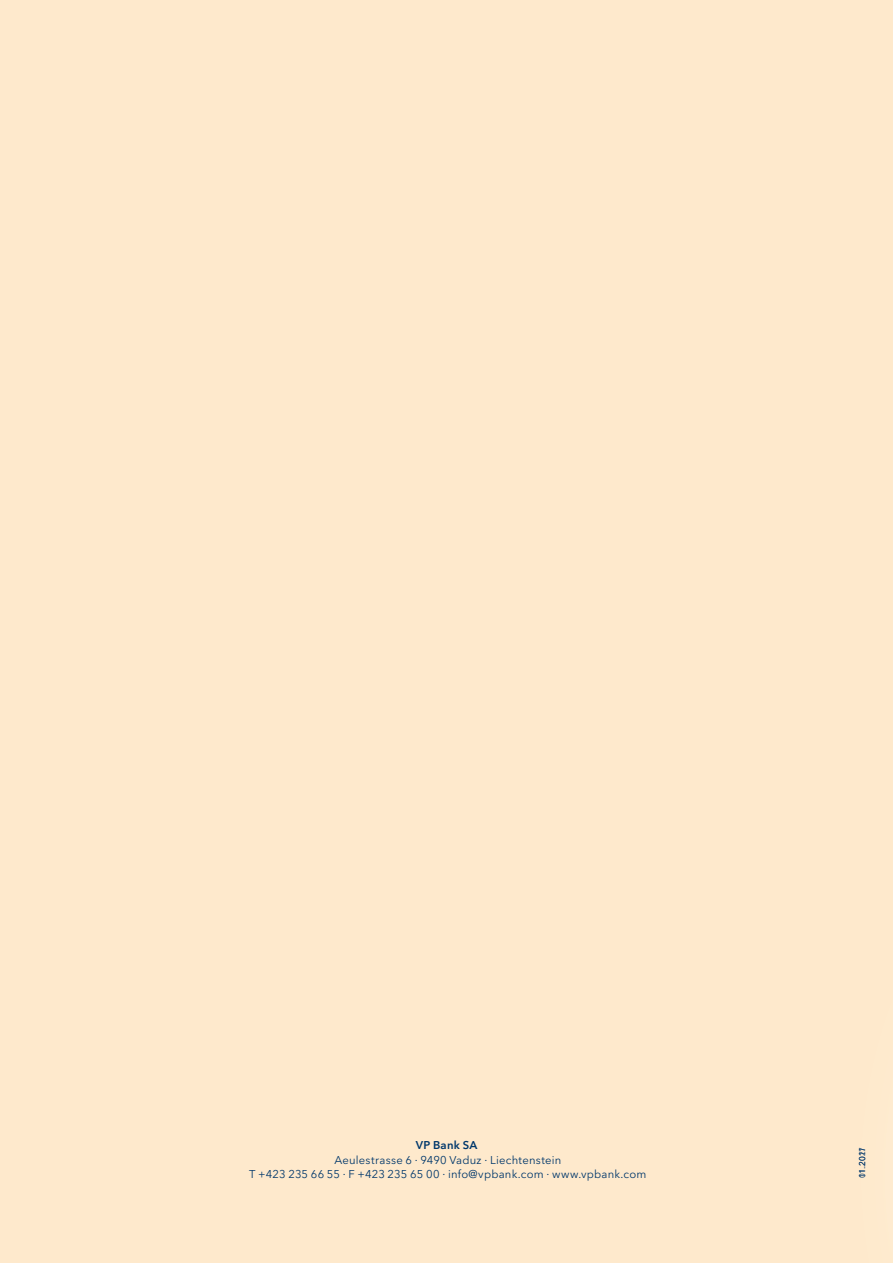
<style>
.page{position:relative;width:893px;height:1263px;background:#fee9cc}
.page>*{position:absolute;margin:0;border:0;box-sizing:border-box;transform-origin:0 0}
.t1{font:11.25px/14.2px "VP Next";letter-spacing:.02em;color:#00376b;text-align:center}
.t2{font:600 11.25px "VP Next";letter-spacing:.025em;color:#00376b}
.t3{font:8.25px "VP Next";color:#00376b}
</style>
<div class="page">
<p class="t2" style="left:416px;top:1139px;width:63px">VP Bank SA</p>
<p class="t1" style="left:249px;top:1153px;width:399px">Aeulestrasse 6 · 9490 Vaduz · Liechtenstein<br>T +423 235 66 55 · F +423 235 65 00 · info@vpbank.com · www.vpbank.com</p>
<p class="t3" style="left:857px;top:1178px;width:33px;rotate:-90deg">11.2021</p>
<p class="t3" style="left:857px;top:1156px;width:11px;rotate:-90deg">17</p>
<p class="t3" style="left:857px;top:1178px;width:6px;rotate:-90deg">0</p>
</div>
